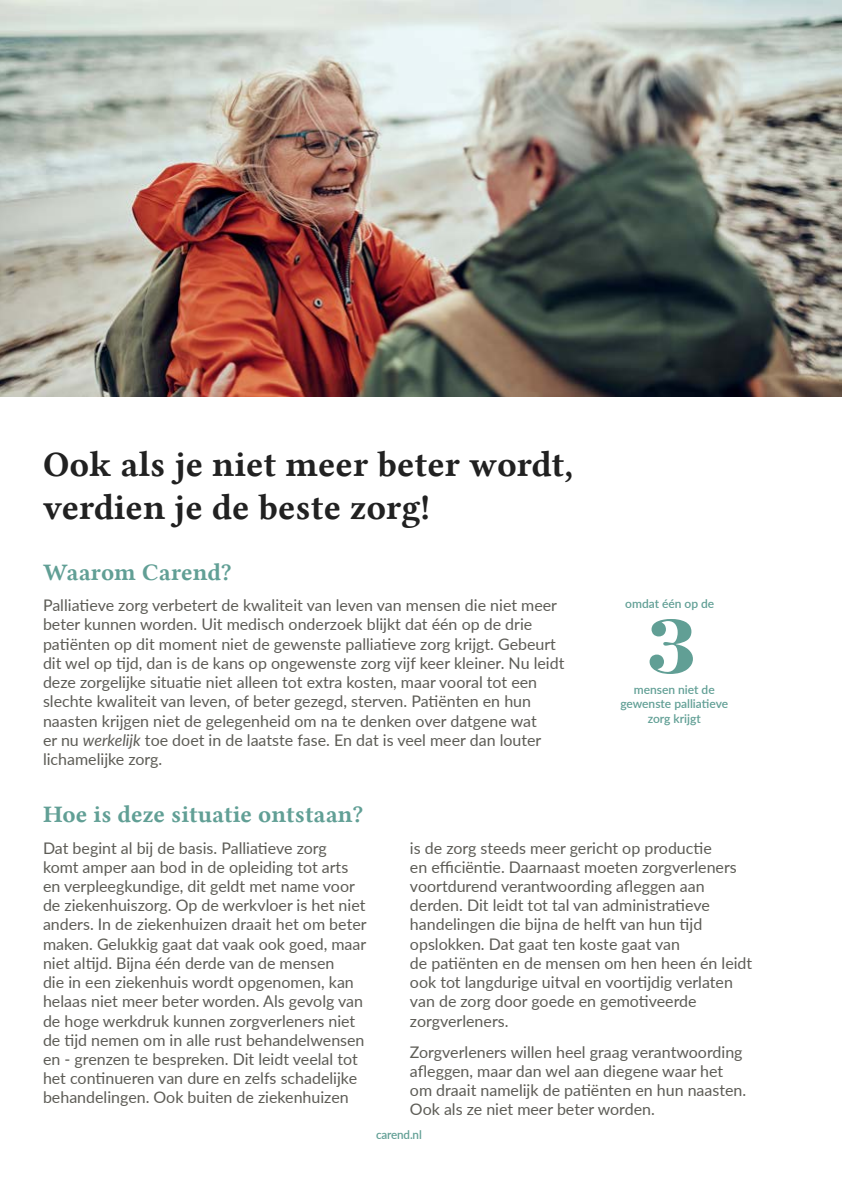
<style>
.page{position:relative;width:842px;height:1191px;background:#fff}
.page>*{position:absolute;margin:0;border:0;box-sizing:border-box;transform-origin:0 0}
.t1{font:72px "Bradobrei";color:#619f95}
.t2{font:36px/43.2px "Lin Libertine B";color:#212121}
.t3{font:24px "Lin Libertine B";color:#619f95}
.t4{font:16px/19.2px "Lato";color:#5d5c56}
.t5{font:600 12px/14.4px "Lato";color:#619f95;text-align:center}
.s1{font-style:italic}
</style>
<div class="page">
<img style="left:0;top:0;width:842px;height:397px">
<h2 class="t2" style="left:43px;top:442px;width:532px">Ook als je niet meer beter wordt, verdien je de beste zorg!</h2>
<h3 class="t3" style="left:43px;top:556px;width:190px">Waarom Carend?</h3>
<p class="t4" style="left:43px;top:595px;width:523px">Palliatieve zorg verbetert de kwaliteit van leven van mensen die niet meer beter kunnen worden. Uit medisch onderzoek blijkt dat één op de drie patiënten op dit moment niet de gewenste palliatieve zorg krijgt. Gebeurt dit wel op tijd, dan is de kans op ongewenste zorg vijf keer kleiner. Nu leidt deze zorgelijke situatie niet alleen tot extra kosten, maar vooral tot een slechte kwaliteit van leven, of beter gezegd, sterven. Patiënten en hun naasten krijgen niet de gelegenheid om na te denken over datgene wat<br>er nu <span class="s1">werkelijk</span> toe doet in de laatste fase. En dat is veel meer dan louter lichamelijke zorg.</p>
<h3 class="t3" style="left:43px;top:798px;width:321px">Hoe is deze situatie ontstaan?</h3>
<p class="t4" style="left:43px;top:837px;width:325px">Dat begint al bij de basis. Palliatieve zorg<br>komt amper aan bod in de opleiding tot arts en verpleegkundige, dit geldt met name voor de ziekenhuiszorg. Op de werkvloer is het niet anders. In de ziekenhuizen draait het om beter maken. Gelukkig gaat dat vaak ook goed, maar niet altijd. Bijna één derde van de mensen<br>die in een ziekenhuis wordt opgenomen, kan helaas niet meer beter worden. Als gevolg van de hoge werkdruk kunnen zorgverleners niet de tijd nemen om in alle rust behandelwensen en - grenzen te bespreken. Dit leidt veelal tot het continueren van dure en zelfs schadelijke behandelingen. Ook buiten de ziekenhuizen</p>
<p class="t4" style="left:410px;top:837px;width:344px">is de zorg steeds meer gericht op productie<br>en efficiëntie. Daarnaast moeten zorgverleners voortdurend verantwoording afleggen aan derden. Dit leidt tot tal van administratieve handelingen die bijna de helft van hun tijd opslokken. Dat gaat ten koste gaat van<br>de patiënten en de mensen om hen heen én leidt ook tot langdurige uitval en voortijdig verlaten van de zorg door goede en gemotiveerde zorgverleners.</p>
<p class="t5" style="left:625px;top:595px;width:91px">omdat één op de</p>
<h1 class="t1" style="left:646px;top:599px;width:53px">3</h1>
<p class="t5" style="left:620px;top:696px;width:109px">gewenste palliatieve zorg krijgt</p>
<p class="t5" style="left:634px;top:681px;width:82px">mensen niet de</p>
<p class="t4" style="left:410px;top:1041px;width:338px">Zorgverleners willen heel graag verantwoording afleggen, maar dan wel aan diegene waar het om draait namelijk de patiënten en hun naasten.<br>Ook als ze niet meer beter worden.</p>
<p class="t5" style="left:376px;top:1126px;width:47px">carend.nl</p>
</div>
